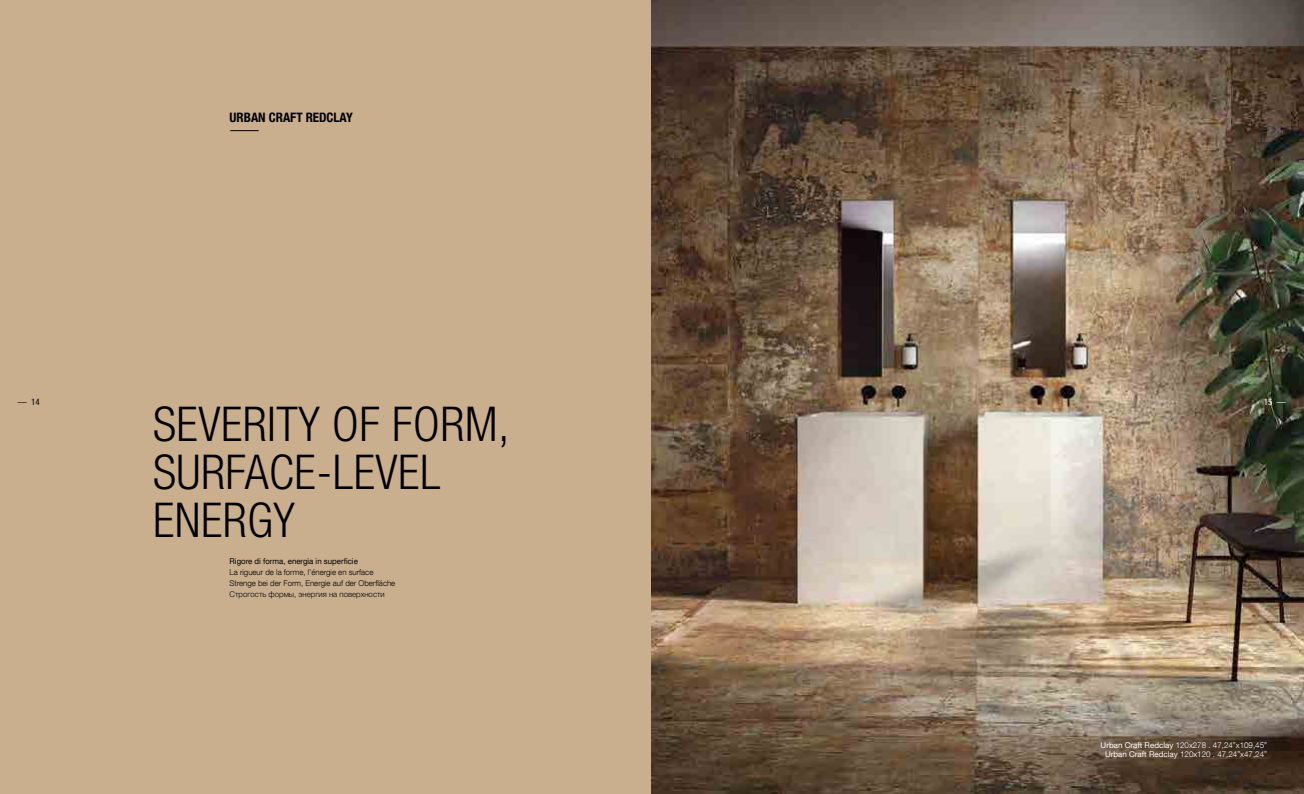
<style>
.page{position:relative;width:1304px;height:794px;background:#fff}
.page>*{position:absolute;margin:0;border:0;box-sizing:border-box;transform-origin:0 0}
.t1{font:300 condensed 48px/48px "Helvetica Neue LT Com";letter-spacing:.01em;color:#000}
.t2{font:700 condensed 13px "Helvetica Neue LT Com";color:#000}
.t3{font:condensed 9px "Helvetica Neue LT Com";color:#000}
.t4{font:condensed 9px "Helvetica Neue LT Com";color:#fff}
.t5{font:300 8px/11px "Helvetica Neue LT Com";color:#000}
.t6{font:300 8px/9.6px "Helvetica Neue LT Com";color:#fff;text-align:center}
.t7{font:300 8px "Helvetica Neue LTCYR";color:#000}
.t8{font:8px "Helvetica Neue LT Com";color:#000}
.s1{font-weight:400}
</style>
<div class="page">
<div style="left:0;top:0;width:683px;height:794px;background:#caaf8f"></div>
<img style="left:652px;top:0;width:652px;height:794px">
<svg style="left:230px;top:130px;width:29px;height:1px"></svg>
<h2 class="t2" style="left:230px;top:109px;width:125px">URBAN CRAFT REDCLAY</h2>
<p class="t3" style="left:18px;top:396px;width:23px">— 14</p>
<p class="t4" style="left:1264px;top:397px;width:23px">15 —</p>
<h1 class="t1" style="left:153px;top:400px;width:358px">SEVERITY OF FORM,<br>SURFACE-LEVEL<br>ENERGY</h1>
<p class="t8" style="left:230px;top:556px;width:130px">Rigore di forma, energia in superficie</p>
<p class="t5" style="left:230px;top:567px;width:167px">La rigueur de la forme, l’énergie en surface<br>Strenge bei der Form, Energie auf der Oberfläche</p>
<p class="t7" style="left:230px;top:590px;width:157px">Строгость формы, энергия на поверхности</p>
<p class="t6" style="left:1101px;top:739px;width:168px"><span class="s1">Urban Craft Redclay</span> 120x278 . 47,24”x109,45”<br><span class="s1">Urban Craft Redclay</span> 120x120 . 47,24”x47,24”</p>
</div>
